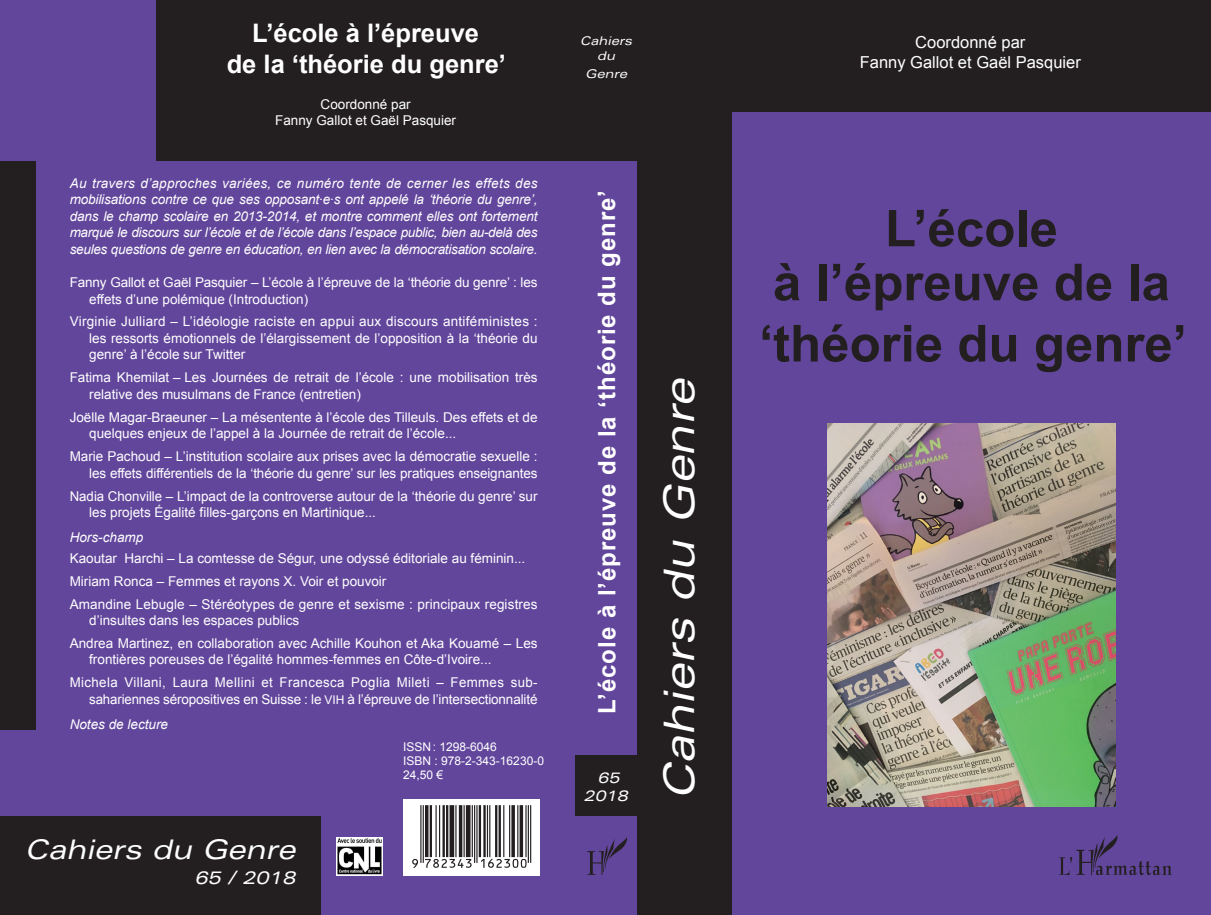
<style>
.page{position:relative;width:1211px;height:915px;background:#fff}
.page>*{position:absolute;margin:0;border:0;box-sizing:border-box;transform-origin:0 0}
.t1{font:700 51px/54px "Arial";color:#231f20;text-align:center}
.t2{font:italic expanded 42px "Univers";color:#fff}
.t3{font:italic expanded 27px "Univers";color:#fff}
.t4{font:700 25.5px/30.6px "Arial";color:#fff;text-align:center}
.t5{font:700 24px "Arial";letter-spacing:.04em;color:#fff}
.t6{font:italic expanded 18px "Univers";color:#fff}
.t7{font:16.5px/19.8px "Arial";color:#fff;text-align:center}
.t8{font:italic expanded 15px/18px "Univers";color:#fff;text-align:center}
.t9{font:13.5px/16.5px "Arial";color:#fff}
.t10{font:italic 13.5px/16.5px "Arial";letter-spacing:-.02em;color:#fff;text-align:justify}
.t11{font:italic 13.5px "Arial";color:#fff}
.t12{font:12px "Arial";color:#fff}
.t13{font:italic expanded 12px "Univers";color:#fff}
.s1{font-size:12px}
</style>
<div class="page">
<div style="left:0;top:0;width:584px;height:915px;background:#62469c"></div>
<div style="left:157px;top:0;width:421px;height:161px;background:#231f20"></div>
<div style="left:0;top:161px;width:36px;height:569px;background:#231f20"></div>
<div style="left:403px;top:800px;width:137px;height:76px;background:#fff"></div>
<div style="left:0;top:816px;width:321px;height:99px;background:#231f20"></div>
<img style="left:336px;top:838px;width:46px;height:37px">
<div style="left:573px;top:0;width:76px;height:915px;background:#62469c"></div>
<div style="left:637px;top:0;width:573px;height:915px;background:#62469c"></div>
<div style="left:637px;top:0;width:95px;height:915px;background:#231f20"></div>
<div style="left:637px;top:0;width:573px;height:112px;background:#231f20"></div>
<img style="left:1059px;top:835px;width:112px;height:40px">
<div style="left:575px;top:756px;width:71px;height:60px;background:#231f20"></div>
<div style="left:561px;top:0;width:86px;height:161px;background:#231f20"></div>
<img style="left:587px;top:838px;width:39px;height:37px">
<img style="left:828px;top:424px;width:287px;height:382px">
<svg style="left:412px;top:805px;width:119px;height:63px"></svg>
<p class="t4" style="left:227px;top:19px;width:281px">L’école à l’épreuve<br>de la ‘théorie du genre’</p>
<p class="t9" style="left:275px;top:96px;width:182px;text-align:center">Coordonné par<br>Fanny Gallot et Gaël Pasquier</p>
<p class="t10" style="left:70px;top:175px;width:469px">Au travers d’approches variées, ce numéro tente de cerner les effets des mobilisations contre ce que ses opposant∙e∙s ont appelé la ‘théorie du genre’, dans le champ scolaire en 2013-2014, et montre comment elles ont fortement marqué le discours sur l’école et de l’école dans l’espace public, bien au-delà des seules questions de genre en éducation, en lien avec la démocratisation scolaire.</p>
<p class="t9" style="left:89px;top:274px;width:450px;text-indent:-20px">Fanny Gallot et Gaël Pasquier – L’école à l’épreuve de la ‘théorie du genre’ : les effets d’une polémique (Introduction)</p>
<p class="t9" style="left:89px;top:314px;width:450px;text-align:justify;text-indent:-20px">Virginie Julliard – L’idéologie raciste en appui aux discours antiféministes : les ressorts émotionnels de l’élargissement de l’opposition à la ‘théorie du genre’ à l’école sur Twitter</p>
<p class="t9" style="left:89px;top:370px;width:450px;text-indent:-20px">Fatima Khemilat – Les Journées de retrait de l’école : une mobilisation très relative des musulmans de France (entretien)</p>
<p class="t9" style="left:89px;top:409px;width:450px;text-indent:-20px">Joëlle Magar-Braeuner – La mésentente à l’école des Tilleuls. Des effets et de quelques enjeux de l’appel à la Journée de retrait de l’école...</p>
<p class="t9" style="left:70px;top:448px;width:469px;text-align:right">Marie Pachoud – L’institution scolaire aux prises avec la démocratie sexuelle : les effets différentiels de la ‘théorie du genre’ sur les pratiques enseignantes</p>
<p class="t9" style="left:89px;top:488px;width:450px;text-indent:-20px">Nadia Chonville – L’impact de la controverse autour de la ‘théorie du genre’ sur les projets Égalité filles-garçons en Martinique...</p>
<p class="t11" style="left:70px;top:529px;width:75px">Hors-champ</p>
<p class="t9" style="left:70px;top:550px;width:457px">Kaoutar Harchi – La comtesse de Ségur, une odyssé éditoriale au féminin...</p>
<p class="t9" style="left:70px;top:573px;width:318px">Miriam Ronca – Femmes et rayons X. Voir et pouvoir</p>
<p class="t9" style="left:89px;top:596px;width:450px;text-indent:-20px">Amandine Lebugle – Stéréotypes de genre et sexisme : principaux registres d’insultes dans les espaces publics</p>
<p class="t9" style="left:89px;top:635px;width:450px;text-indent:-20px">Andrea Martinez, en collaboration avec Achille Kouhon et Aka Kouamé – Les frontières poreuses de l’égalité hommes-femmes en Côte-d’Ivoire...</p>
<p class="t9" style="left:70px;top:674px;width:469px;text-align:right">Michela Villani, Laura Mellini et Francesca Poglia Mileti – Femmes sub&shy;sahariennes séropositives en Suisse : le <span class="s1">VIH</span> à l’épreuve de l’intersectionnalité</p>
<p class="t11" style="left:70px;top:715px;width:100px">Notes de lecture</p>
<p class="t12" style="left:403px;top:739px;width:95px">ISSN: 1298-6046</p>
<p class="t12" style="left:403px;top:753px;width:142px">ISBN : 978-2-343-16230-0</p>
<p class="t12" style="left:403px;top:767px;width:42px">24,50 €</p>
<p class="t3" style="left:24px;top:834px;width:273px">Cahiers du Genre</p>
<p class="t6" style="left:194px;top:867px;width:103px">65 / 2018</p>
<p class="t13" style="left:580px;top:34px;width:54px">Cahiers</p>
<p class="t13" style="left:597px;top:49px;width:19px">du</p>
<p class="t13" style="left:585px;top:67px;width:43px">Genre</p>
<p class="t5" style="left:591px;top:714px;width:526px;rotate:-90deg">L’école à l’épreuve de la ‘théorie du genre’</p>
<p class="t8" style="left:583px;top:769px;width:46px">65<br>2018</p>
<p class="t2" style="left:654px;top:801px;width:425px;rotate:-90deg">Cahiers du Genre</p>
<p class="t7" style="left:859px;top:32px;width:223px">Coordonné par<br>Fanny Gallot et Gaël Pasquier</p>
<p class="t1" style="left:773px;top:203px;width:398px">L’école<br>à l’épreuve de la</p>
<p class="t1" style="left:759px;top:318px;width:429px">‘théorie du genre’</p>
</div>
